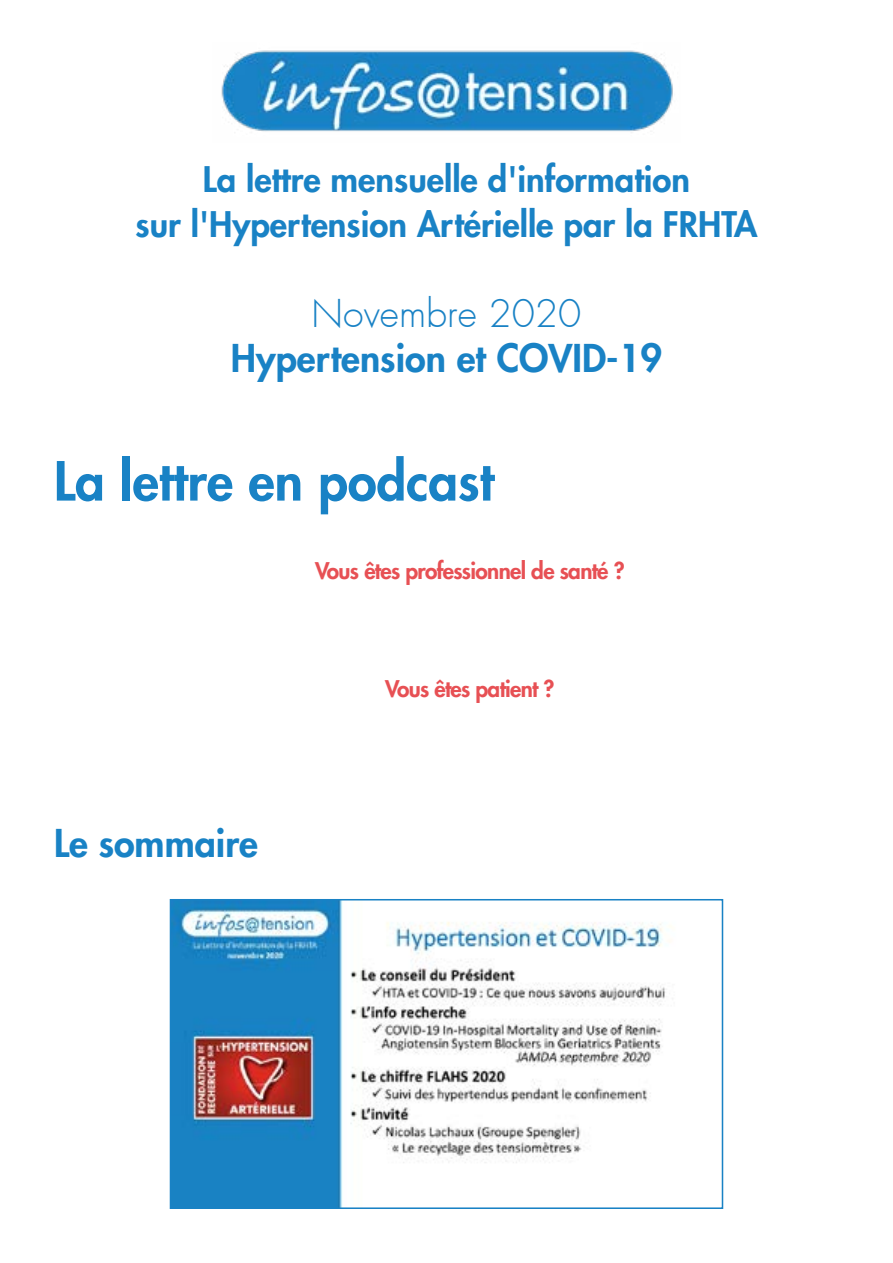
<style>
.page{position:relative;width:893px;height:1263px;background:#fff}
.page>*{position:absolute;margin:0;border:0;box-sizing:border-box;transform-origin:0 0}
.t1{font:800 52.5px "Futura";color:#1982c5}
.t2{font:800 37.5px "Futura";color:#1982c5}
.t3{font:300 37.5px "Futura";color:#1982c5}
.t4{font:800 34.5px/45px "Futura";color:#1982c5;text-align:center}
.t5{font:800 22.5px "Futura";letter-spacing:-.03em;color:#e75054}
</style>
<div class="page">
<img style="left:221px;top:50px;width:452px;height:83px">
<img style="left:173px;top:902px;width:498px;height:304px">
<div style="left:170px;top:899px;width:553px;height:310px;border:2px solid #1982c5"></div>
<p class="t4" style="left:136px;top:157px;width:623px">La lettre mensuelle d'information<br>sur l'Hypertension Artérielle par la FRHTA</p>
<p class="t3" style="left:312px;top:290px;width:271px">Novembre 2020</p>
<p class="t2" style="left:231px;top:334px;width:433px">Hypertension et COVID-19</p>
<h1 class="t1" style="left:54px;top:448px;width:441px">La lettre en podcast</h1>
<p class="t5" style="left:315px;top:556px;width:311px">Vous êtes professionnel de santé ?</p>
<p class="t2" style="left:54px;top:819px;width:205px">Le sommaire</p>
<p class="t5" style="left:385px;top:675px;width:171px">Vous êtes patient ?</p>
</div>
